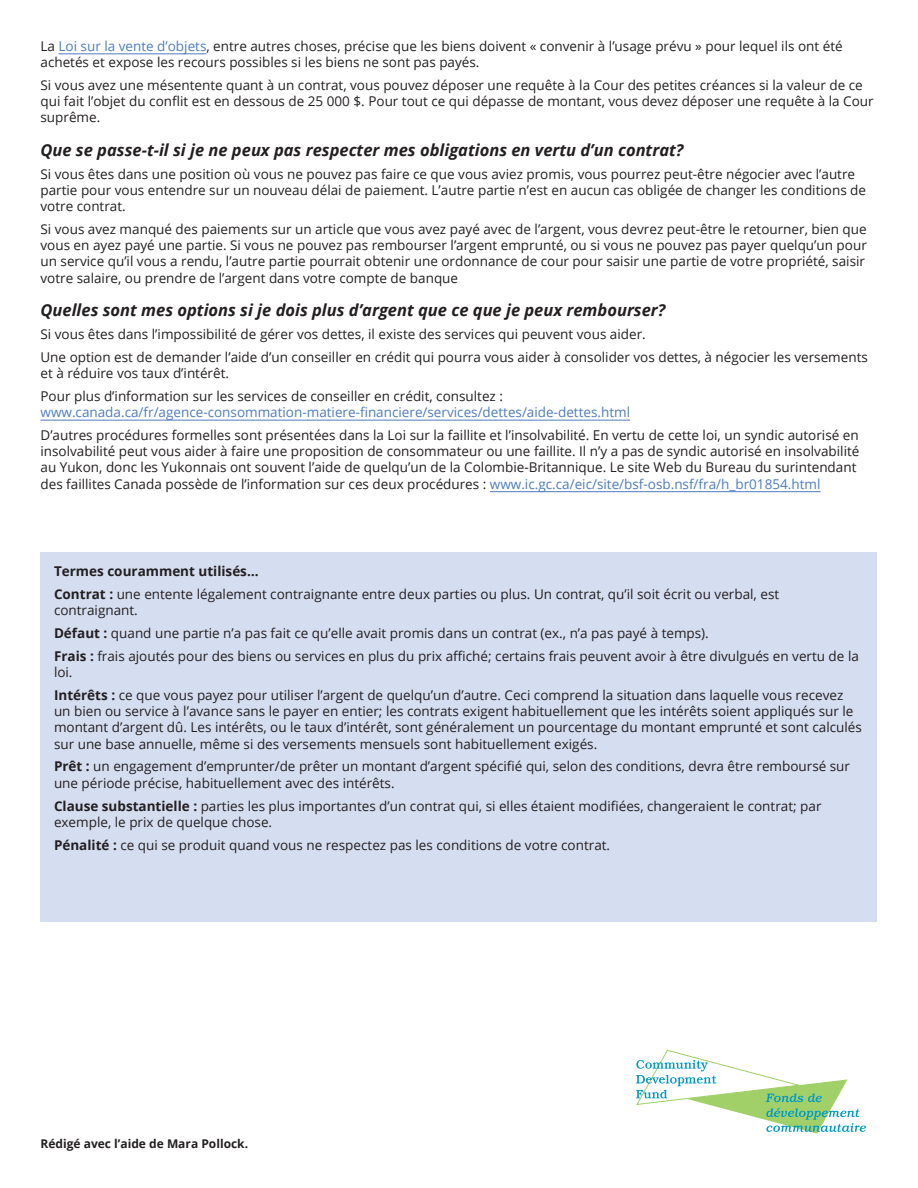
<style>
.page{position:relative;width:918px;height:1188px;background:#fff}
.page>*{position:absolute;margin:0;border:0;box-sizing:border-box;transform-origin:0 0}
.Sub-Heading{font:italic 700 16.5px "Open Sans";color:#231f20}
.t1{font:13.5px/16.2px "Open Sans";color:#231f20}
.t2{font:13.5px/16.2px "Open Sans";color:#4e7cbe}
.t3{font:700 13.5px "Open Sans";color:#231f20}
.Credit{font:700 12px "Open Sans";color:#231f20}
.s1{color:#4e7cbe}
.s2{color:#231f20}
.s3{font-weight:700}
</style>
<div class="page">
<hr style="left:59px;top:53px;width:147px;height:1px;background:#4e7cbe">
<hr style="left:40px;top:420px;width:590px;height:1px;background:#4e7cbe">
<hr style="left:490px;top:491px;width:330px;height:1px;background:#4e7cbe">
<svg style="left:636px;top:1050px;width:230px;height:84px"></svg>
<div style="left:40px;top:552px;width:838px;height:369px;background:#d5def1"></div>
<p class="t1" style="left:40px;top:37px;width:804px">La <span class="s1">Loi sur la vente d’objets</span>, entre autres choses, précise que les biens doivent « convenir à l’usage prévu » pour lequel ils ont été achetés et expose les recours possibles si les biens ne sont pas payés.</p>
<p class="t1" style="left:40px;top:77px;width:835px">Si vous avez une mésentente quant à un contrat, vous pouvez déposer une requête à la Cour des petites créances si la valeur de ce qui fait l’objet du conflit est en dessous de 25 000 $. Pour tout ce qui dépasse de montant, vous devez déposer une requête à la Cour suprême.</p>
<p class="Sub-Heading" style="left:40px;top:138px;width:645px">Que se passe-t-il si je ne peux pas respecter mes obligations en vertu d’un contrat?</p>
<p class="t1" style="left:40px;top:165px;width:827px">Si vous êtes dans une position où vous ne pouvez pas faire ce que vous aviez promis, vous pourrez peut-être négocier avec l’autre partie pour vous entendre sur un nouveau délai de paiement. L’autre partie n’est en aucun cas obligée de changer les conditions de votre contrat.</p>
<p class="t1" style="left:40px;top:221px;width:828px">Si vous avez manqué des paiements sur un article que vous avez payé avec de l’argent, vous devrez peut-être le retourner, bien que vous en ayez payé une partie. Si vous ne pouvez pas rembourser l’argent emprunté, ou si vous ne pouvez pas payer quelqu’un pour un service qu’il vous a rendu, l’autre partie pourrait obtenir une ordonnance de cour pour saisir une partie de votre propriété, saisir votre salaire, ou prendre de l’argent dans votre compte de banque</p>
<p class="Sub-Heading" style="left:40px;top:298px;width:626px">Quelles sont mes options si je dois plus d’argent que ce que je peux rembourser?</p>
<p class="t1" style="left:40px;top:325px;width:607px">Si vous êtes dans l’impossibilité de gérer vos dettes, il existe des services qui peuvent vous aider.</p>
<p class="t1" style="left:40px;top:348px;width:829px">Une option est de demander l’aide d’un conseiller en crédit qui pourra vous aider à consolider vos dettes, à négocier les versements et à réduire vos taux d’intérêt.</p>
<p class="t2" style="left:40px;top:388px;width:591px"><span class="s2">Pour plus d’information sur les services de conseiller en crédit, consultez : </span>www.canada.ca/fr/agence-consommation-matiere-financiere/services/dettes/aide-dettes.html</p>
<p class="t1" style="left:40px;top:427px;width:820px">D’autres procédures formelles sont présentées dans la Loi sur la faillite et l’insolvabilité. En vertu de cette loi, un syndic autorisé en insolvabilité peut vous aider à faire une proposition de consommateur ou une faillite. Il n’y a pas de syndic autorisé en insolvabilité au Yukon, donc les Yukonnais ont souvent l’aide de quelqu’un de la Colombie-Britannique. Le site Web du Bureau du surintendant des faillites Canada possède de l’information sur ces deux procédures : <span class="s1">www.ic.gc.ca/eic/site/bsf-osb.nsf/fra/h_br01854.html</span></p>
<p class="t3" style="left:54px;top:561px;width:206px">Termes couramment utilisés…</p>
<p class="t1" style="left:54px;top:585px;width:727px"><span class="s3">Contrat :</span> une entente légalement contraignante entre deux parties ou plus. Un contrat, qu’il soit écrit ou verbal, est contraignant.</p>
<p class="t1" style="left:54px;top:624px;width:656px"><span class="s3">Défaut :</span> quand une partie n’a pas fait ce qu’elle avait promis dans un contrat (ex., n’a pas payé à temps).</p>
<p class="t1" style="left:54px;top:647px;width:806px"><span class="s3">Frais :</span> frais ajoutés pour des biens ou services en plus du prix affiché; certains frais peuvent avoir à être divulgués en vertu de la loi.</p>
<p class="t1" style="left:54px;top:687px;width:809px"><span class="s3">Intérêts :</span> ce que vous payez pour utiliser l’argent de quelqu’un d’autre. Ceci comprend la situation dans laquelle vous recevez un bien ou service à l’avance sans le payer en entier; les contrats exigent habituellement que les intérêts soient appliqués sur le montant d’argent dû. Les intérêts, ou le taux d’intérêt, sont généralement un pourcentage du montant emprunté et sont calculés sur une base annuelle, même si des versements mensuels sont habituellement exigés.</p>
<p class="t1" style="left:54px;top:758px;width:798px"><span class="s3">Prêt :</span> un engagement d’emprunter/de prêter un montant d’argent spécifié qui, selon des conditions, devra être remboursé sur une période précise, habituellement avec des intérêts.</p>
<p class="t1" style="left:54px;top:797px;width:769px"><span class="s3">Clause substantielle :</span> parties les plus importantes d’un contrat qui, si elles étaient modifiées, changeraient le contrat; par exemple, le prix de quelque chose.</p>
<p class="t1" style="left:54px;top:836px;width:558px"><span class="s3">Pénalité :</span> ce qui se produit quand vous ne respectez pas les conditions de votre contrat.</p>
<p class="Credit" style="left:40px;top:1135px;width:209px">Rédigé avec l’aide de Mara Pollock.</p>
</div>
